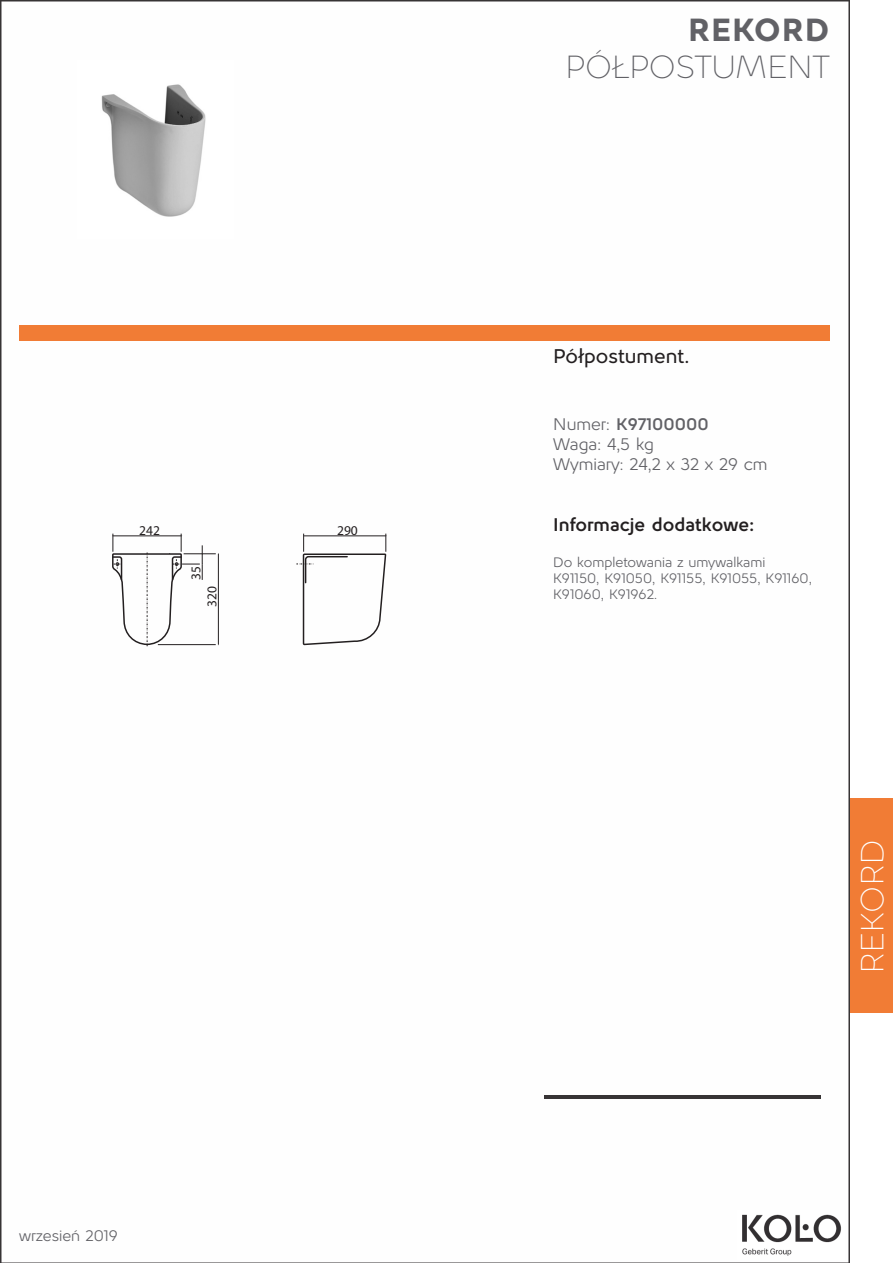
<style>
.page{position:relative;width:893px;height:1263px;background:#fff}
.page>*{position:absolute;margin:0;border:0;box-sizing:border-box;transform-origin:0 0}
.t1{font:300 31.5px "Kolo";color:#616166}
.t2{font:900 31.5px "Kolo";color:#616166}
.t3{font:300 31.5px "Kolo";color:#fff}
.t4{font:500 19.5px "Kolo";color:#231f20}
.t5{font:700 18px "Kolo";color:#231f20}
.t6{font:16.5px "Kolo";color:#616166}
.t7{font:700 16.5px "Kolo";color:#616166}
.t8{font:15px "Kolo";color:#616166}
.t9{font:13.5px/16.2px "Kolo";color:#616166}
.t10{font:13.5px "Myriad Pro";color:#231f20}
.s1{font-weight:400}
</style>
<div class="page">
<div style="left:849px;top:798px;width:44px;height:215px;background:#f17c35"></div>
<img style="left:0;top:0;width:849px;height:1263px">
<div style="left:19px;top:325px;width:810px;height:15px;background:#f17c35"></div>
<img style="left:545px;top:1095px;width:276px;height:3px">
<img style="left:78px;top:61px;width:156px;height:178px">
<svg style="left:296px;top:534px;width:91px;height:112px"></svg>
<hr style="left:218px;top:554px;width:1px;height:91px;background:#231f20">
<hr style="left:184px;top:553px;width:32px;height:1px;background:#231f20">
<hr style="left:158px;top:644px;width:58px;height:1px;background:#231f20">
<svg style="left:111px;top:534px;width:92px;height:113px"></svg>
<img style="left:737px;top:1210px;width:107px;height:49px">
<p class="t10" style="left:139px;top:522px;width:22px">242</p>
<p class="t10" style="left:337px;top:522px;width:22px">290</p>
<p class="t10" style="left:188px;top:580px;width:15px;rotate:-90deg">35</p>
<p class="t10" style="left:204px;top:607px;width:22px;rotate:-90deg">320</p>
<p class="t8" style="left:19px;top:1225px;width:100px">wrzesień 2019</p>
<p class="t2" style="left:687px;top:7px;width:143px">REKORD</p>
<p class="t1" style="left:565px;top:45px;width:266px">PÓŁPOSTUMENT</p>
<p class="t4" style="left:553px;top:343px;width:138px">Półpostument.</p>
<p class="t7" style="left:553px;top:412px;width:157px"><span class="s1">Numer:</span> K97100000</p>
<p class="t6" style="left:553px;top:432px;width:103px">Waga: 4,5 kg</p>
<p class="t6" style="left:553px;top:452px;width:216px">Wymiary: 24,2 x 32 x 29 cm</p>
<p class="t5" style="left:553px;top:512px;width:203px">Informacje dodatkowe:</p>
<p class="t9" style="left:553px;top:554px;width:260px">Do kompletowania z umywalkami<br>K91150, K91050, K91155, K91055, K91160,<br>K91060, K91962.</p>
<p class="t3" style="left:851px;top:974px;width:137px;rotate:-90deg">REKORD</p>
</div>
